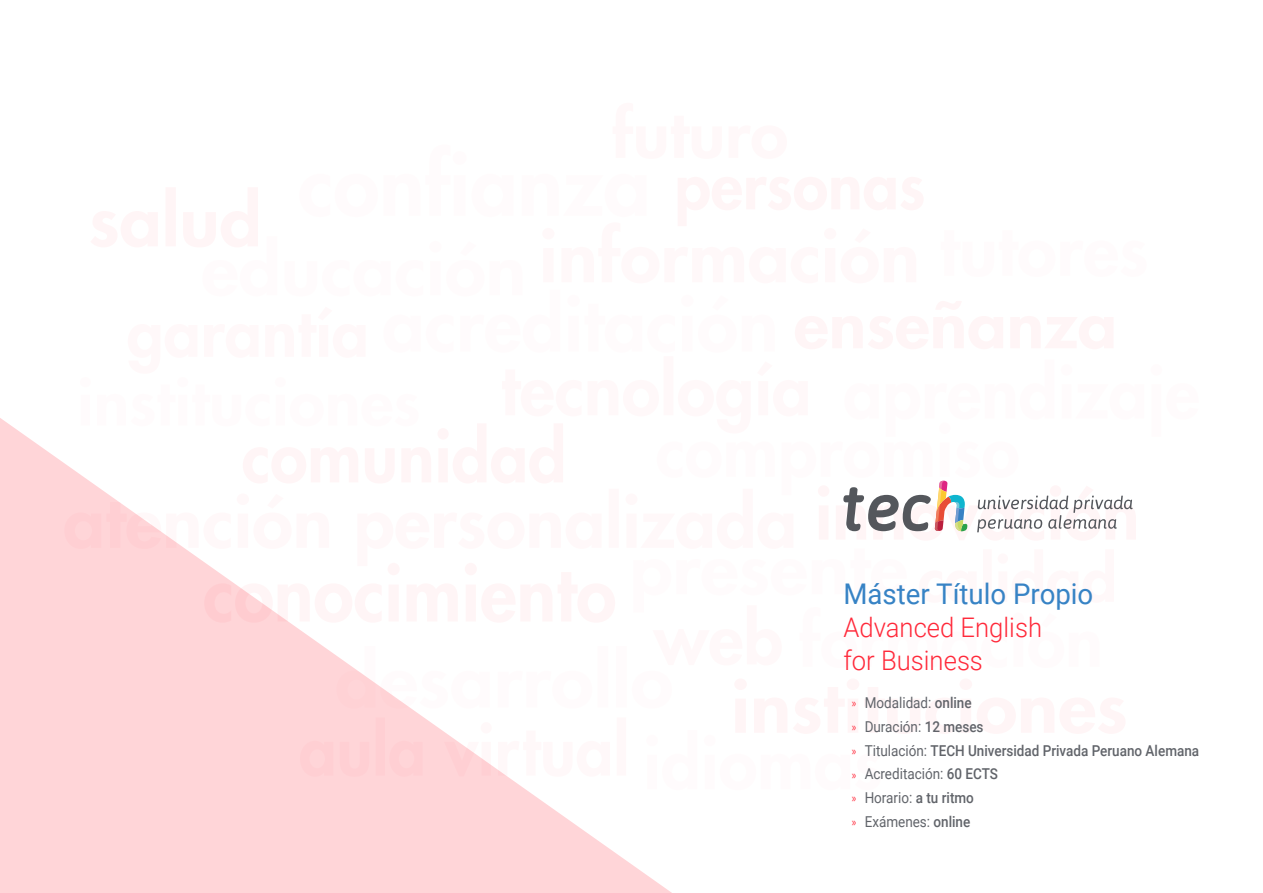
<style>
.page{position:relative;width:1263px;height:893px;background:#fff}
.page>*{position:absolute;margin:0;border:0;box-sizing:border-box;transform-origin:0 0}
.t1{font:28.5px "Roboto";color:#3783c5}
.t2{font:300 27px/33px "Roboto";color:#ff293a;scale:.95 1}
.t3{font:500 15px/23.7px "Roboto";color:#61646a;scale:.9 1}
.s1{font-family:"Myriad Pro";font-weight:400;font-size:12px;color:#ff293a}
.s2{font-weight:400}
</style>
<div class="page">
<svg style="left:0;top:418px;width:672px;height:475px;background:#ffd9db"></svg>
<svg style="left:64px;top:418px;width:1069px;height:372px"></svg>
<h1 class="t1" style="left:843px;top:574px;width:251px">Máster Título Propio</h1>
<h2 class="t2" style="left:843px;top:610px;width:211px">Advanced English for Business</h2>
<p class="t3" style="left:852px;top:690px;width:387px"><span class="s1">»</span> <span class="s2">Modalidad:</span> online<br><span class="s1">»</span> <span class="s2">Duración:</span> 12 meses<br><span class="s1">»</span> <span class="s2">Titulación:</span> TECH Universidad Privada Peruano Alemana <span class="s1">»</span> <span class="s2">Acreditación:</span> 60 ECTS<br><span class="s1">»</span> <span class="s2">Horario:</span> a tu ritmo<br><span class="s1">»</span> <span class="s2">Exámenes:</span> online</p>
</div>
